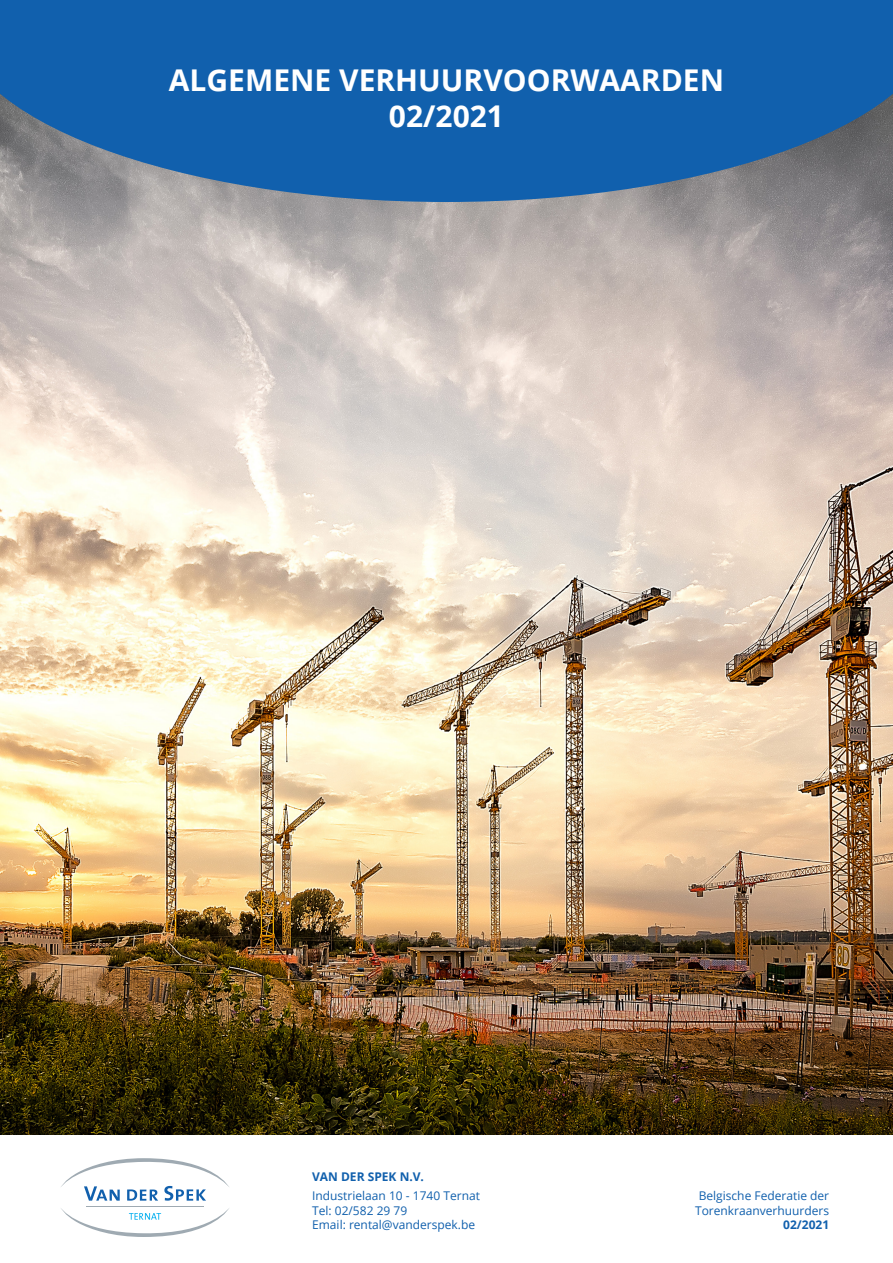
<style>
.page{position:relative;width:893px;height:1263px;background:#fff}
.page>*{position:absolute;margin:0;border:0;box-sizing:border-box;transform-origin:0 0}
.t1{font:700 30px "Open Sans";color:#fff}
.t2{font:12px/14.4px "Open Sans";color:#1160ad;text-align:center}
.t3{font:700 12px "Open Sans";color:#1160ad}
</style>
<div class="page">
<img style="left:0;top:202px;width:893px;height:933px">
<svg style="left:0;top:0;width:893px;height:202px;background:#2265a7"></svg>
<hr style="left:86px;top:1206px;width:118px;height:1px;background:#9faab2">
<svg style="left:61px;top:1158px;width:168px;height:42px"></svg>
<svg style="left:61px;top:1208px;width:168px;height:29px"></svg>
<p class="t1" style="left:169px;top:59px;width:557px">ALGEMENE VERHUURVOORWAARDEN</p>
<p class="t1" style="left:389px;top:95px;width:117px">02/2021</p>
<p class="t3" style="left:312px;top:1168px;width:113px">VAN DER SPEK N.V.</p>
<p class="t2" style="left:312px;top:1188px;width:169px">Industrielaan 10 - 1740 Ternat</p>
<p class="t2" style="left:312px;top:1203px;width:97px">Tel: 02/582 29 79</p>
<p class="t2" style="left:312px;top:1217px;width:165px">Email: rental@vanderspek.be</p>
<p class="t2" style="left:695px;top:1188px;width:136px">Belgische Federatie der<br>Torenkraanverhuurders</p>
<p class="t3" style="left:783px;top:1216px;width:48px">02/2021</p>
</div>
